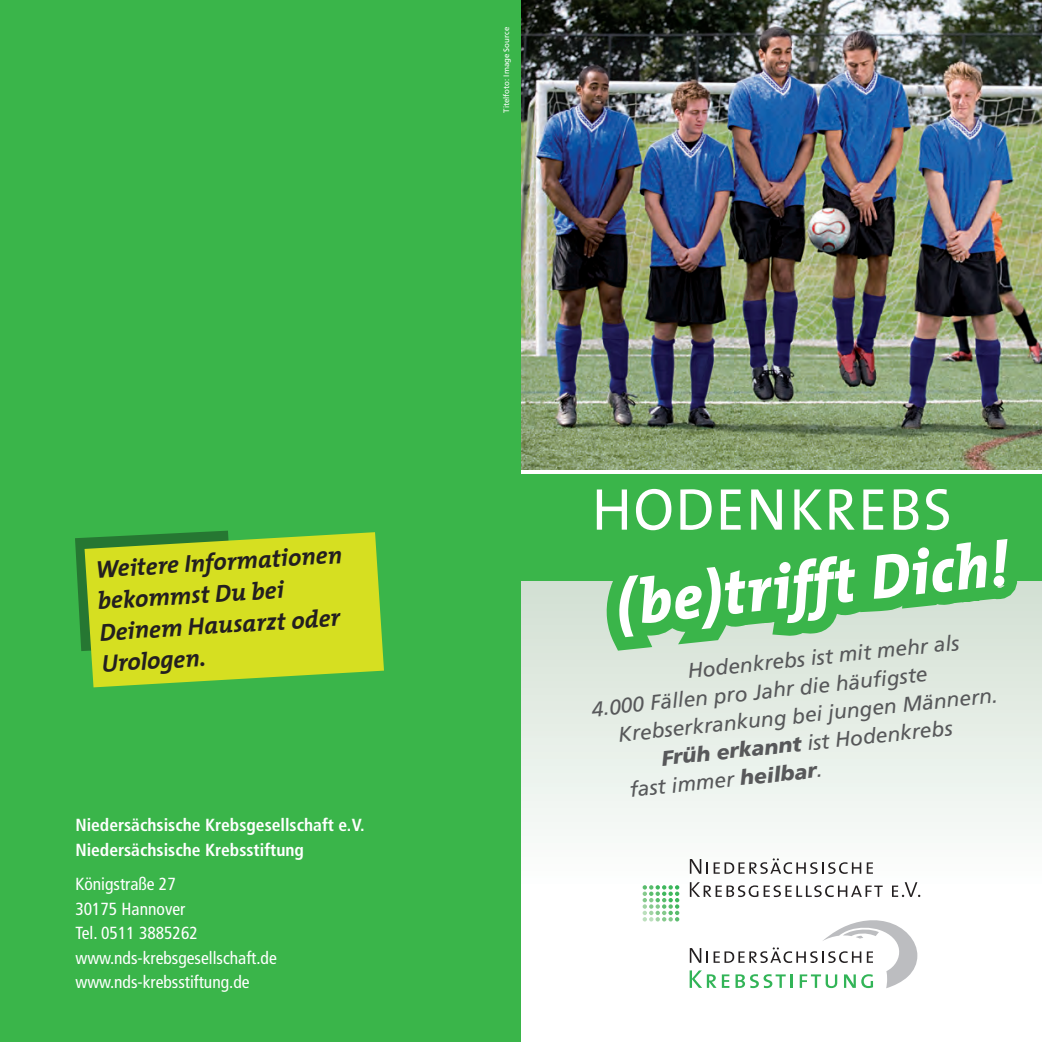
<style>
.page{position:relative;width:1042px;height:1042px;background:#fff}
.page>*{position:absolute;margin:0;border:0;box-sizing:border-box;transform-origin:0 0}
.t1{font:italic 800 63px "The Mix";color:#fff;scale:.96 1}
.t2{font:59.5px "The Mix";letter-spacing:.03em;color:#fff;scale:.96 1}
.t3{font:italic 700 24.5px/31.3px "The Mix";color:#231f20}
.t4{font:italic 21px/28px "Frutiger";color:#57585a}
.t5{font:condensed 17.5px/24.5px "Frutiger";color:#fff}
.t6{font:700 condensed 17.5px/24.5px "Frutiger";color:#fff}
.t7{font:7.88px "Frutiger";color:#fff}
.s1{font-weight:900}
</style>
<div class="page">
<svg style="left:521px;top:580px;width:521px;height:308px"></svg>
<img style="left:521px;top:0;width:521px;height:469px">
<div style="left:521px;top:474px;width:521px;height:106px;background:#3ab54a"></div>
<svg style="left:598px;top:580px;width:437px;height:84px;background:#8ece96"></svg>
<svg style="left:690px;top:882px;width:192px;height:15px"></svg>
<svg style="left:892px;top:882px;width:28px;height:15px"></svg>
<svg style="left:690px;top:858px;width:171px;height:16px"></svg>
<svg style="left:867px;top:862px;width:6px;height:12px"></svg>
<svg style="left:642px;top:885px;width:37px;height:36px"></svg>
<svg style="left:689px;top:920px;width:228px;height:68px"></svg>
<div style="left:0;top:0;width:521px;height:1042px;background:#3ab54a"></div>
<svg style="left:75px;top:531px;width:153px;height:120px"></svg>
<svg style="left:85px;top:532px;width:299px;height:155px;background:#c1d725"></svg>
<p class="t7" style="left:502px;top:113px;width:87px;rotate:-90deg">Titelfoto: Image Source</p>
<p class="t3" style="left:94px;top:554px;width:249px;rotate:-4deg">Weitere Informationen bekommst Du bei<br>Deinem Hausarzt oder<br>Urologen.</p>
<p class="t6" style="left:75px;top:813px;width:291px">Niedersächsische Krebsgesellschaft e.V.<br>Niedersächsische Krebsstiftung</p>
<p class="t5" style="left:75px;top:872px;width:203px">Königstraße 27<br>30175 Hannover<br>Tel. 0511 3885262 www.nds-krebsgesellschaft.de www.nds-krebsstiftung.de</p>
<h2 class="t2" style="left:592px;top:460px;width:376px">HODENKREBS</h2>
<h1 class="t1" style="left:610px;top:552px;width:412px;rotate:-6deg">(be)trifft Dich!</h1>
<p class="t4" style="left:587px;top:667px;width:374px;text-indent:99px;rotate:-6deg">Hodenkrebs ist mit mehr als<br>4.000 Fällen pro Jahr die häufi gste</p>
<p class="t4" style="left:616px;top:720px;width:383px;rotate:-6deg">Krebserkrankung bei jungen Männern.</p>
<p class="t4" style="left:660px;top:744px;width:294px;rotate:-6deg"><span class="s1">Früh erkannt</span> ist Hodenkrebs</p>
<p class="t4" style="left:628px;top:775px;width:195px;rotate:-6deg">fast immer <span class="s1">heilbar</span>.</p>
</div>
